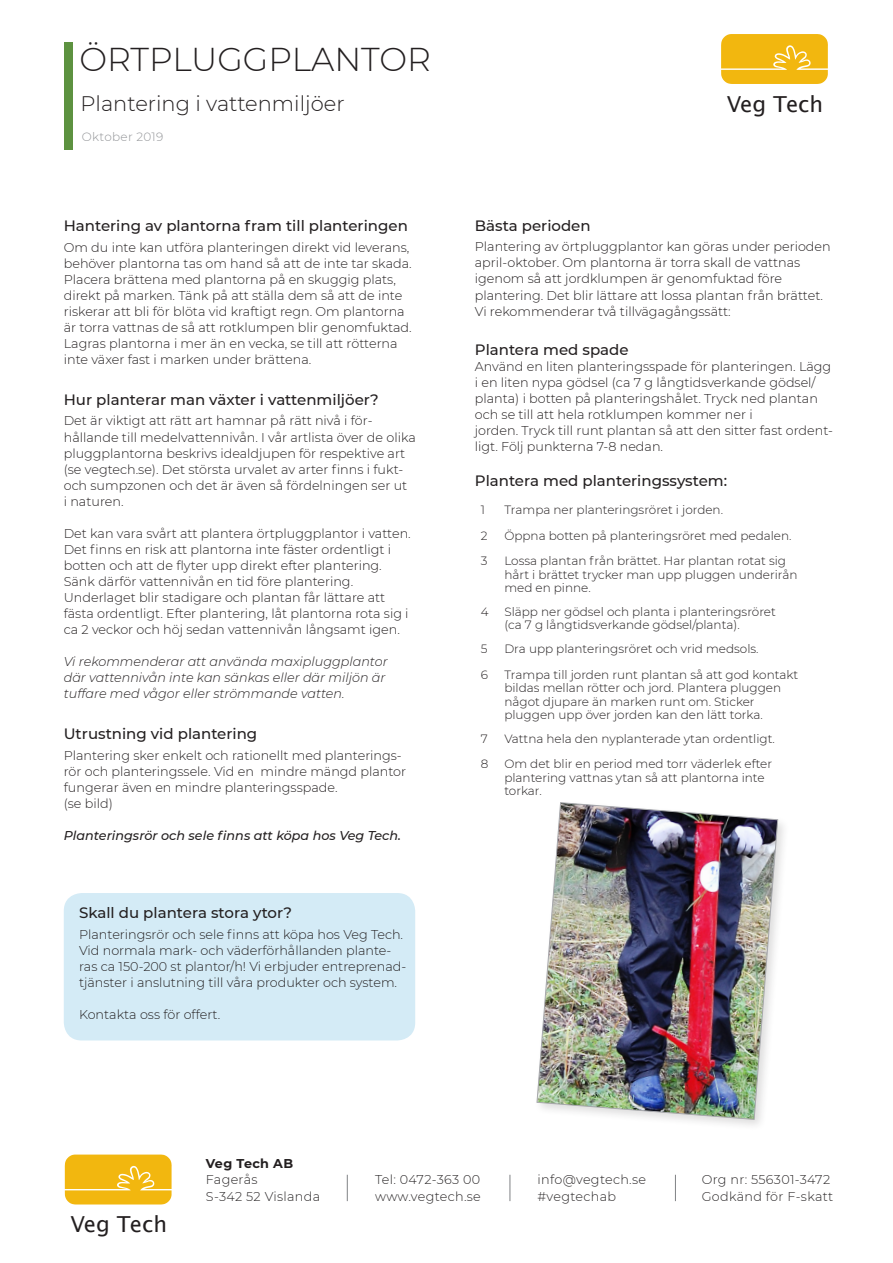
<style>
.page{position:relative;width:893px;height:1263px;background:#fff}
.page>*{position:absolute;margin:0;border:0;box-sizing:border-box;transform-origin:0 0}
.Rubrik_huvud{font:300 33px "Montserrat";color:#231f20}
.t1{font:22.05px "Lucida Sans";color:#231f20}
.Rubrik_lit{font:300 21px "Montserrat";color:#231f20}
.Bröd_bold{font:500 15px "Montserrat";color:#231f20}
.Brödtext{font:500 15px "Montserrat";color:#231f20}
.Brödtext-2{font:300 12.75px/16px "Montserrat";color:#231f20}
.Brödtext-3{font:italic 300 12.75px "Montserrat";color:#231f20}
.t2{font:300 12.75px/16.5px "Montserrat";letter-spacing:.025em;color:#282526}
.Brödtext-4{font:italic 500 12.75px "Montserrat";color:#231f20}
.t3{font:700 12.75px "Montserrat";letter-spacing:.025em;color:#231f20}
.Bildtext{font:300 12px/13.5px "Montserrat";color:#231f20}
.Rubrik_lit-2{font:300 12px "Montserrat";letter-spacing:.025em;color:#939598}
</style>
<div class="page">
<svg style="left:347px;top:1175px;width:1px;height:26px"></svg>
<svg style="left:510px;top:1175px;width:1px;height:26px"></svg>
<svg style="left:675px;top:1175px;width:1px;height:26px"></svg>
<svg style="left:721px;top:34px;width:107px;height:50px;background:#f2bc22"></svg>
<svg style="left:65px;top:1154px;width:107px;height:50px;background:#f3bd24"></svg>
<div style="left:64px;top:43px;width:8px;height:107px;background:#5d9240"></div>
<img style="left:537px;top:802px;width:241px;height:318px">
<div style="left:64px;top:893px;width:351px;height:147px;background:#d4ebf6;border-radius:18px"></div>
<p class="Rubrik_huvud" style="left:80px;top:37px;width:353px">ÖRTPLUGGPLANTOR</p>
<p class="Rubrik_lit" style="left:81px;top:90px;width:266px">Plantering i vattenmiljöer</p>
<p class="Rubrik_lit-2" style="left:82px;top:129px;width:83px">Oktober 2019</p>
<p class="Bröd_bold" style="left:64px;top:216px;width:346px">Hantering av plantorna fram till planteringen</p>
<p class="Brödtext-2" style="left:64px;top:239px;width:349px">Om du inte kan utföra planteringen direkt vid leverans, behöver plantorna tas om hand så att de inte tar skada.</p>
<p class="Brödtext-2" style="left:64px;top:271px;width:349px">Placera brättena med plantorna på en skuggig plats, direkt på marken. Tänk på att ställa dem så att de inte riskerar att bli för blöta vid kraftigt regn. Om plantorna är torra vattnas de så att rotklumpen blir genomfuktad.<br>Lagras plantorna i mer än en vecka, se till att rötterna inte växer fast i marken under brättena.</p>
<p class="Bröd_bold" style="left:64px;top:389px;width:316px">Hur planterar man växter i vattenmiljöer?</p>
<p class="Brödtext-2" style="left:64px;top:412px;width:310px">Det är viktigt att rätt art hamnar på rätt nivå i för-</p>
<p class="Brödtext-2" style="left:64px;top:429px;width:353px">hållande till medelvattennivån. I vår artlista över de olika pluggplantorna beskrivs idealdjupen för respektive art (se vegtech.se). Det största urvalet av arter finns i fukt&shy;och sumpzonen och det är även så fördelningen ser ut<br>i naturen.</p>
<p class="Brödtext-2" style="left:64px;top:525px;width:348px">Det kan vara svårt att plantera örtpluggplantor i vatten.<br>Det finns en risk att plantorna inte fäster ordentligt i botten och att de flyter upp direkt efter plantering.</p>
<p class="Brödtext-2" style="left:64px;top:573px;width:291px">Sänk därför vattennivån en tid före plantering.</p>
<p class="Brödtext-2" style="left:64px;top:589px;width:323px">Underlaget blir stadigare och plantan får lättare att</p>
<p class="Brödtext-2" style="left:64px;top:605px;width:346px">fästa ordentligt. Efter plantering, låt plantorna rota sig i ca 2 veckor och höj sedan vattennivån långsamt igen.</p>
<p class="Brödtext-3" style="left:64px;top:653px;width:325px">Vi rekommenderar att använda maxipluggplantor</p>
<p class="Brödtext-3" style="left:64px;top:669px;width:323px">där vattennivån inte kan sänkas eller där miljön är</p>
<p class="Brödtext-3" style="left:64px;top:685px;width:282px">tuffare med vågor eller strömmande vatten.</p>
<p class="Bröd_bold" style="left:64px;top:724px;width:195px">Utrustning vid plantering</p>
<p class="Brödtext-2" style="left:64px;top:747px;width:344px">Plantering sker enkelt och rationellt med planterings&shy;rör och planteringssele. Vid en mindre mängd plantor fungerar även en mindre planteringsspade.<br>(se bild)</p>
<p class="Brödtext-4" style="left:64px;top:827px;width:339px">Planteringsrör och sele finns att köpa hos Veg Tech.</p>
<p class="Bröd_bold" style="left:79px;top:902px;width:214px">Skall du plantera stora ytor?</p>
<p class="Brödtext-2" style="left:79px;top:925px;width:326px">Planteringsrör och sele finns att köpa hos Veg Tech.</p>
<p class="Brödtext-2" style="left:79px;top:942px;width:329px">Vid normala mark- och väderförhållanden plante&shy;ras ca 150-200 st plantor/h! Vi erbjuder entreprenad&shy;tjänster i anslutning till våra produkter och system.</p>
<p class="Brödtext-2" style="left:79px;top:1006px;width:143px">Kontakta oss för offert.</p>
<h2 class="t1" style="left:727px;top:91px;width:98px">Veg Tech</h2>
<p class="Bröd_bold" style="left:475px;top:215px;width:117px">Bästa perioden</p>
<p class="Brödtext-2" style="left:475px;top:238px;width:357px">Plantering av örtpluggplantor kan göras under perioden april-oktober. Om plantorna är torra skall de vattnas</p>
<p class="Brödtext-2" style="left:475px;top:270px;width:309px">igenom så att jordklumpen är genomfuktad före</p>
<p class="Brödtext-2" style="left:475px;top:287px;width:350px">plantering. Det blir lättare att lossa plantan från brättet.<br>Vi rekommenderar två tillvägagångssätt:</p>
<p class="Brödtext" style="left:475px;top:339px;width:155px">Plantera med spade</p>
<p class="Brödtext-2" style="left:475px;top:358px;width:358px">Använd en liten planteringsspade för planteringen. Lägg i en liten nypa gödsel (ca 7 g långtidsverkande gödsel/ planta) i botten på planteringshålet. Tryck ned plantan och se till att hela rotklumpen kommer ner i</p>
<p class="Brödtext-2" style="left:475px;top:422px;width:360px">jorden. Tryck till runt plantan så att den sitter fast ordent&shy;ligt. Följ punkterna 7-8 nedan.</p>
<p class="Bröd_bold" style="left:475px;top:471px;width:254px">Plantera med planteringssystem:</p>
<p class="Bildtext" style="left:481px;top:503px;width:6px">1</p>
<p class="Bildtext" style="left:504px;top:503px;width:220px">Trampa ner planteringsröret i jorden.</p>
<p class="Bildtext" style="left:481px;top:528px;width:8px">2</p>
<p class="Bildtext" style="left:504px;top:528px;width:289px">Öppna botten på planteringsröret med pedalen.</p>
<p class="Bildtext" style="left:481px;top:554px;width:8px">3</p>
<p class="Bildtext" style="left:504px;top:554px;width:295px">Lossa plantan från brättet. Har plantan rotat sig hårt i brättet trycker man upp pluggen underirån med en pinne.</p>
<p class="Bildtext" style="left:481px;top:604px;width:9px">4</p>
<p class="Bildtext" style="left:504px;top:604px;width:273px">Släpp ner gödsel och planta i planteringsröret</p>
<p class="Bildtext" style="left:504px;top:618px;width:237px">(ca 7 g långtidsverkande gödsel/planta).</p>
<p class="Bildtext" style="left:481px;top:642px;width:8px">5</p>
<p class="Bildtext" style="left:504px;top:642px;width:256px">Dra upp planteringsröret och vrid medsols.</p>
<p class="Bildtext" style="left:481px;top:667px;width:9px">6</p>
<p class="Bildtext" style="left:504px;top:667px;width:295px">Trampa till jorden runt plantan så att god kontakt bildas mellan rötter och jord. Plantera pluggen</p>
<p class="Bildtext" style="left:504px;top:694px;width:252px">något djupare än marken runt om. Sticker</p>
<p class="Bildtext" style="left:504px;top:708px;width:260px">pluggen upp över jorden kan den lätt torka.</p>
<p class="Bildtext" style="left:481px;top:731px;width:8px">7</p>
<p class="Bildtext" style="left:504px;top:731px;width:272px">Vattna hela den nyplanterade ytan ordentligt.</p>
<p class="Bildtext" style="left:481px;top:757px;width:9px">8</p>
<p class="Bildtext" style="left:504px;top:757px;width:269px">Om det blir en period med torr väderlek efter plantering vattnas ytan så att plantorna inte</p>
<p class="Bildtext" style="left:504px;top:784px;width:39px">torkar.</p>
<h2 class="t1" style="left:71px;top:1212px;width:98px">Veg Tech</h2>
<p class="t3" style="left:206px;top:1154px;width:89px">Veg Tech AB</p>
<p class="t2" style="left:206px;top:1171px;width:116px">Fagerås<br>S-342 52 Vislanda</p>
<p class="t2" style="left:375px;top:1171px;width:107px">Tel: 0472-363 00 www.vegtech.se</p>
<p class="t2" style="left:537px;top:1171px;width:110px">info@vegtech.se #vegtechab</p>
<p class="t2" style="left:702px;top:1171px;width:133px">Org nr: 556301-3472<br>Godkänd för F-skatt</p>
</div>
